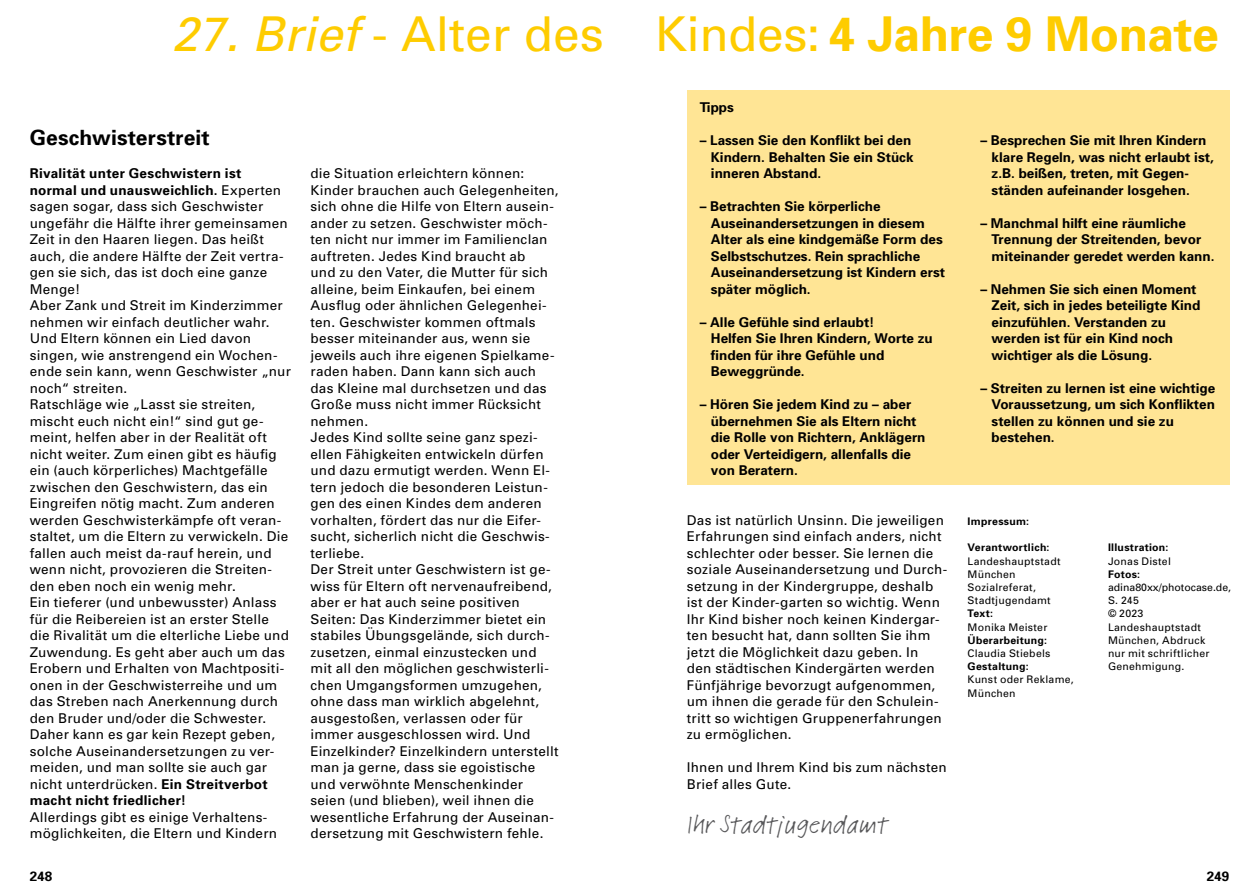
<style>
.page{position:relative;width:1259px;height:893px;background:#fff}
.page>*{position:absolute;margin:0;border:0;box-sizing:border-box;transform-origin:0 0}
.t1{font:48px "Univers";color:#fecc00}
.t2{font:27px "Linotype Feltpen";color:#58585a}
.t3{font:700 21px "Univers";letter-spacing:.01em;color:#000}
.t4{font:13.5px/16.5px "Univers";letter-spacing:.02em;color:#000}
.t5{font:700 13.5px/16.5px "Univers";color:#000}
.t6{font:10.5px/13.2px "Univers";letter-spacing:.02em;color:#000}
.t7{font:700 10.5px "Univers";letter-spacing:.03em;color:#000}
.s1{font-style:italic}
.s2{font-weight:700}
</style>
<div class="page">
<div style="left:687px;top:90px;width:542px;height:395px;background:#ffe595"></div>
<h1 class="t1" style="left:172px;top:4px;width:1048px"><span class="s1">27. Brief</span> - Alter des Kindes: <span class="s2">4 Jahre 9 Monate</span></h1>
<h3 class="t3" style="left:30px;top:124px;width:181px">Geschwisterstreit</h3>
<p class="t4" style="left:30px;top:165px;width:259px"><span class="s2">Rivalität unter Geschwistern ist normal und unausweichlich.</span> Experten sagen sogar, dass sich Geschwister ungefähr die Hälfte ihrer gemeinsamen Zeit in den Haaren liegen. Das heißt auch, die andere Hälfte der Zeit vertra&shy;gen sie sich, das ist doch eine ganze Menge!</p>
<p class="t4" style="left:30px;top:297px;width:263px">Aber Zank und Streit im Kinderzimmer nehmen wir einfach deutlicher wahr.<br>Und Eltern können ein Lied davon singen, wie anstrengend ein Wochen&shy;ende sein kann, wenn Geschwister „nur noch“ streiten.</p>
<p class="t4" style="left:30px;top:396px;width:260px">Ratschläge wie „Lasst sie streiten, mischt euch nicht ein!“ sind gut ge&shy;meint, helfen aber in der Realität oft nicht weiter. Zum einen gibt es häufig ein (auch körperliches) Machtgefälle zwischen den Geschwistern, das ein Eingreifen nötig macht. Zum anderen werden Geschwisterkämpfe oft veran&shy;staltet, um die Eltern zu verwickeln. Die fallen auch meist da-rauf herein, und wenn nicht, provozieren die Streiten&shy;den eben noch ein wenig mehr.</p>
<p class="t4" style="left:30px;top:594px;width:261px">Ein tieferer (und unbewusster) Anlass für die Reibereien ist an erster Stelle die Rivalität um die elterliche Liebe und Zuwendung. Es geht aber auch um das Erobern und Erhalten von Machtpositi&shy;onen in der Geschwisterreihe und um das Streben nach Anerkennung durch den Bruder und/oder die Schwester.<br>Daher kann es gar kein Rezept geben, solche Auseinandersetzungen zu ver&shy;meiden, und man sollte sie auch gar nicht unterdrücken. <span class="s2">Ein Streitverbot macht nicht friedlicher!</span></p>
<p class="t4" style="left:30px;top:808px;width:249px">Allerdings gibt es einige Verhaltens&shy;möglichkeiten, die Eltern und Kindern</p>
<p class="t4" style="left:310px;top:165px;width:250px">die Situation erleichtern können:<br>Kinder brauchen auch Gelegenheiten, sich ohne die Hilfe von Eltern ausein&shy;ander zu setzen. Geschwister möch&shy;ten nicht nur immer im Familienclan auftreten. Jedes Kind braucht ab<br>und zu den Vater, die Mutter für sich alleine, beim Einkaufen, bei einem Ausflug oder ähnlichen Gelegenhei&shy;ten. Geschwister kommen oftmals besser miteinander aus, wenn sie jeweils auch ihre eigenen Spielkame&shy;raden haben. Dann kann sich auch das Kleine mal durchsetzen und das Große muss nicht immer Rücksicht nehmen.</p>
<p class="t4" style="left:310px;top:429px;width:241px">Jedes Kind sollte seine ganz spezi&shy;ellen Fähigkeiten entwickeln dürfen und dazu ermutigt werden. Wenn El&shy;tern jedoch die besonderen Leistun&shy;gen des einen Kindes dem anderen vorhalten, fördert das nur die Eifer&shy;sucht, sicherlich nicht die Geschwis&shy;terliebe.</p>
<p class="t4" style="left:310px;top:561px;width:250px">Der Streit unter Geschwistern ist ge&shy;wiss für Eltern oft nervenaufreibend, aber er hat auch seine positiven Seiten: Das Kinderzimmer bietet ein stabiles Übungsgelände, sich durch&shy;zusetzen, einmal einzustecken und mit all den möglichen geschwisterli&shy;chen Umgangsformen umzugehen, ohne dass man wirklich abgelehnt, ausgestoßen, verlassen oder für immer ausgeschlossen wird. Und Einzelkinder? Einzelkindern unterstellt man ja gerne, dass sie egoistische und verwöhnte Menschenkinder seien (und blieben), weil ihnen die wesentliche Erfahrung der Auseinan&shy;dersetzung mit Geschwistern fehle.</p>
<p class="t5" style="left:699px;top:99px;width:36px">Tipps</p>
<p class="t5" style="left:711px;top:132px;width:204px;text-indent:-11px">– Lassen Sie den Konflikt bei den<br>Kindern. Behalten Sie ein Stück inneren Abstand.</p>
<p class="t5" style="left:711px;top:198px;width:236px;text-indent:-11px">– Betrachten Sie körperliche<br>Auseinandersetzungen in diesem<br>Alter als eine kindgemäße Form des<br>Selbstschutzes. Rein sprachliche<br>Auseinandersetzung ist Kindern erst später möglich.</p>
<p class="t5" style="left:711px;top:313px;width:223px;text-indent:-11px">– Alle Gefühle sind erlaubt!<br>Helfen Sie Ihren Kindern, Worte zu finden für ihre Gefühle und<br>Beweggründe.</p>
<p class="t5" style="left:711px;top:396px;width:216px;text-indent:-11px">– Hören Sie jedem Kind zu – aber übernehmen Sie als Eltern nicht die Rolle von Richtern, Anklägern oder Verteidigern, allenfalls die von Beratern.</p>
<p class="t4" style="left:687px;top:511px;width:262px">Das ist natürlich Unsinn. Die jeweiligen Erfahrungen sind einfach anders, nicht schlechter oder besser. Sie lernen die soziale Auseinandersetzung und Durch&shy;setzung in der Kindergruppe, deshalb ist der Kinder-garten so wichtig. Wenn Ihr Kind bisher noch keinen Kindergar&shy;ten besucht hat, dann sollten Sie ihm jetzt die Möglichkeit dazu geben. In<br>den städtischen Kindergärten werden Fünfjährige bevorzugt aufgenommen, um ihnen die gerade für den Schulein&shy;tritt so wichtigen Gruppenerfahrungen zu ermöglichen.</p>
<p class="t4" style="left:687px;top:759px;width:261px">Ihnen und Ihrem Kind bis zum nächsten<br>Brief alles Gute.</p>
<p class="t2" style="left:687px;top:807px;width:202px">Ihr Stadtjugendamt</p>
<p class="t5" style="left:991px;top:132px;width:224px;text-indent:-11px">– Besprechen Sie mit Ihren Kindern klare Regeln, was nicht erlaubt ist, z.B. beißen, treten, mit Gegen&shy;ständen aufeinander losgehen.</p>
<p class="t5" style="left:991px;top:214px;width:224px;text-indent:-11px">– Manchmal hilft eine räumliche<br>Trennung der Streitenden, bevor miteinander geredet werden kann.</p>
<p class="t5" style="left:991px;top:280px;width:210px;text-indent:-11px">– Nehmen Sie sich einen Moment<br>Zeit, sich in jedes beteiligte Kind einzufühlen. Verstanden zu werden ist für ein Kind noch wichtiger als die Lösung.</p>
<p class="t5" style="left:991px;top:379px;width:225px;text-indent:-11px">– Streiten zu lernen ist eine wichtige<br>Voraussetzung, um sich Konflikten stellen zu können und sie zu bestehen.</p>
<h3 class="t7" style="left:967px;top:515px;width:63px">Impressum:</h3>
<p class="t6" style="left:967px;top:541px;width:94px"><span class="s2">Verantwortlich:<br></span>Landeshauptstadt<br>München<br>Sozialreferat,<br>Stadtjugendamt</p>
<p class="t6" style="left:967px;top:607px;width:108px"><span class="s2">Text:<br></span>Monika Meister<br><span class="s2">Überarbeitung:<br></span>Claudia Stiebels<br><span class="s2">Gestaltung:<br></span>Kunst oder Reklame,<br>München</p>
<p class="t6" style="left:1108px;top:541px;width:125px"><span class="s2">Illustration:<br></span>Jonas Distel<br><span class="s2">Fotos: </span>adina80xx/photocase.de,<br>S. 245<br>© 2023<br>Landeshauptstadt<br>München, Abdruck<br>nur mit schriftlicher<br>Genehmigung.</p>
<p class="t5" style="left:30px;top:868px;width:24px">248</p>
<p class="t5" style="left:1206px;top:868px;width:24px">249</p>
</div>
